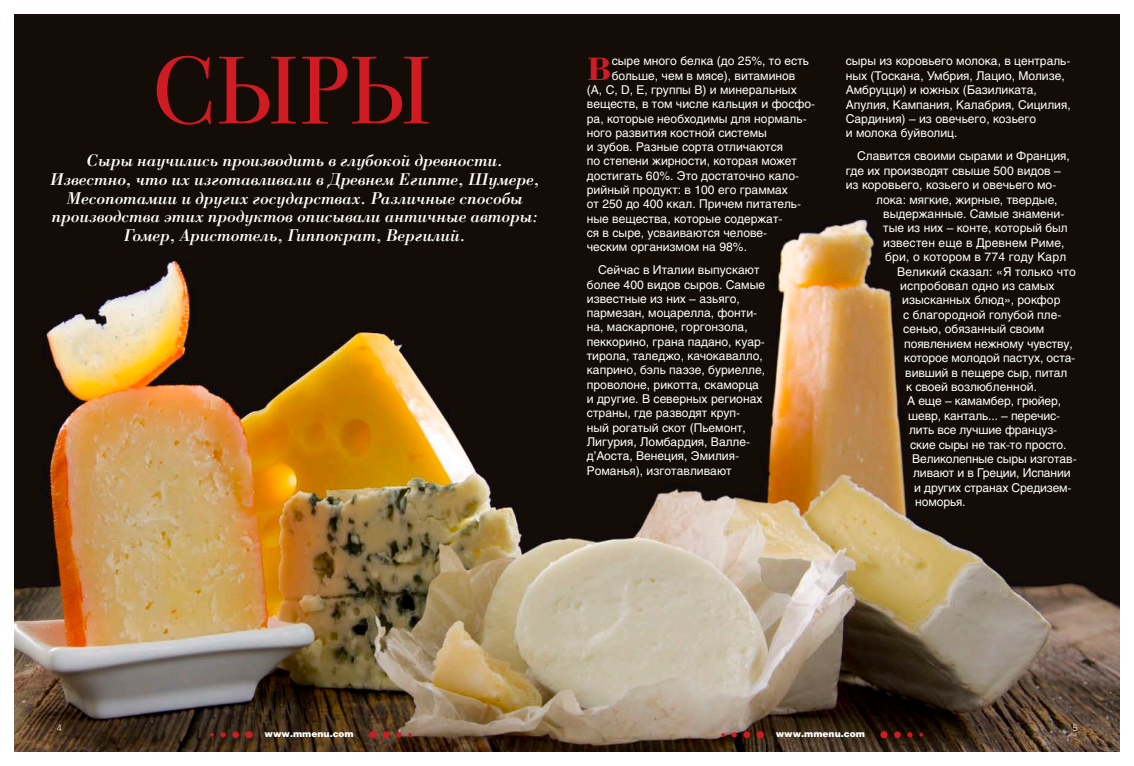
<style>
.page{position:relative;width:1134px;height:766px;background:#fff}
.page>*{position:absolute;margin:0;border:0;box-sizing:border-box;transform-origin:0 0}
.t1{font:96px "Bodoni Sev C";color:#d01b22}
.t2{font:700 33.4px "Borjomi C";color:#d01b22;scale:1.05 1}
.t3{font:italic 17.6px/18.8px "Borjomi C";letter-spacing:-.01em;color:#fff;text-align:center}
.t4{font:12px/14.3px "Helios";color:#fff}
.t5{font:900 9px "Helios";color:#fff}
.t6{font:300 9px "Helios";color:#fff}
</style>
<div class="page">
<img style="left:14px;top:19px;width:1106px;height:732px">
<div style="left:246px;top:731px;width:7px;height:7px;background:#d01b22;border-radius:50%"></div>
<div style="left:232px;top:731px;width:7px;height:6px;background:#d01b22;border-radius:50%"></div>
<svg style="left:221px;top:732px;width:5px;height:5px"></svg>
<svg style="left:210px;top:732px;width:4px;height:4px"></svg>
<div style="left:369px;top:731px;width:7px;height:7px;background:#d01b22;border-radius:50%"></div>
<div style="left:383px;top:731px;width:7px;height:6px;background:#d01b22;border-radius:50%"></div>
<svg style="left:396px;top:732px;width:5px;height:5px"></svg>
<svg style="left:408px;top:732px;width:4px;height:4px"></svg>
<div style="left:757px;top:731px;width:7px;height:7px;background:#d01b22;border-radius:50%"></div>
<div style="left:743px;top:731px;width:7px;height:6px;background:#d01b22;border-radius:50%"></div>
<svg style="left:732px;top:732px;width:5px;height:5px"></svg>
<svg style="left:721px;top:732px;width:4px;height:4px"></svg>
<div style="left:880px;top:731px;width:7px;height:7px;background:#d01b22;border-radius:50%"></div>
<div style="left:894px;top:731px;width:7px;height:6px;background:#d01b22;border-radius:50%"></div>
<svg style="left:907px;top:732px;width:5px;height:5px"></svg>
<svg style="left:919px;top:732px;width:4px;height:4px"></svg>
<h1 class="t1" style="left:152px;top:35px;width:281px">сыры</h1>
<h2 class="t2" style="left:587px;top:49px;width:22px">В</h2>
<p class="t4" style="left:612px;top:54px;width:199px">сыре много белка (до 25%, то есть</p>
<p class="t4" style="left:612px;top:68px;width:185px">больше, чем в мясе), витаминов</p>
<p class="t4" style="left:587px;top:82px;width:211px">(А, С, D, Е, группы В) и минеральных</p>
<p class="t4" style="left:587px;top:97px;width:230px">веществ, в том числе кальция и фосфо-</p>
<p class="t4" style="left:587px;top:111px;width:221px">ра, которые необходимы для нормаль-</p>
<p class="t4" style="left:587px;top:125px;width:182px">ного развития костной системы</p>
<p class="t4" style="left:587px;top:140px;width:198px">и зубов. Разные сорта отличаются</p>
<p class="t4" style="left:587px;top:154px;width:212px">по степени жирности, которая может</p>
<p class="t4" style="left:587px;top:168px;width:214px">достигать 60%. Это достаточно кало-</p>
<p class="t4" style="left:587px;top:182px;width:203px">рийный продукт: в 100 его граммах</p>
<p class="t4" style="left:587px;top:197px;width:216px">от 250 до 400 ккал. Причем питатель-</p>
<p class="t4" style="left:587px;top:211px;width:197px">ные вещества, которые содержат-</p>
<p class="t4" style="left:587px;top:225px;width:182px">ся в сыре, усваиваются челове-</p>
<p class="t4" style="left:587px;top:240px;width:162px">ческим организмом на 98%.</p>
<p class="t4" style="left:587px;top:262px;width:180px;text-indent:11px">Сейчас в Италии выпускают более 400 видов сыров. Самые известные из них – азьяго, пармезан, моцарелла, фонти&shy;на, маскарпоне, горгонзола, пеккорино, грана падано, куар&shy;тирола, таледжо, качокавалло, каприно, бэль паэзе, буриелле, проволоне, рикотта, скаморца и другие. В северных регионах страны, где разводят круп&shy;ный рогатый скот (Пьемонт,<br>Лигурия, Ломбардия, Валле&shy;д’Аоста, Венеция, Эмилия-<br>Романья), изготавливают</p>
<p class="t3" style="left:50px;top:150px;width:491px">Сыры научились производить в глубокой древности.<br>Известно, что их изготавливали в Древнем Египте, Шумере, Месопотамии и других государствах. Различные способы производства этих продуктов описывали античные авторы:<br>Гомер, Аристотель, Гиппократ, Вергилий.</p>
<p class="t4" style="left:846px;top:54px;width:226px">сыры из коровьего молока, в централь&shy;ных (Тоскана, Умбрия, Лацио, Молизе, Амбруцци) и южных (Базиликата, Апулия, Кампания, Калабрия, Сицилия, Сардиния) – из овечьего, козьего<br>и молока буйволиц.</p>
<p class="t4" style="left:846px;top:149px;width:226px;text-indent:11px">Славится своими сырами и Франция, где их производят свыше 500 видов – из коровьего, козьего и овечьего мо-</p>
<p class="t4" style="left:876px;top:192px;width:183px">лока: мягкие, жирные, твердые,</p>
<p class="t4" style="left:883px;top:206px;width:183px">выдержанные. Самые знамени-</p>
<p class="t4" style="left:883px;top:221px;width:186px">тые из них – конте, который был</p>
<p class="t4" style="left:883px;top:235px;width:183px">известен еще в Древнем Риме,</p>
<p class="t4" style="left:885px;top:250px;width:182px">бри, о котором в 774 году Карл</p>
<p class="t4" style="left:897px;top:264px;width:180px">Великий сказал: «Я только что</p>
<p class="t4" style="left:900px;top:278px;width:156px">испробовал одно из самых</p>
<p class="t4" style="left:902px;top:293px;width:160px">изысканных блюд», рокфор</p>
<p class="t4" style="left:903px;top:307px;width:160px">с благородной голубой пле-</p>
<p class="t4" style="left:903px;top:322px;width:143px">сенью, обязанный своим</p>
<p class="t4" style="left:904px;top:336px;width:170px">появлением нежному чувству,</p>
<p class="t4" style="left:904px;top:350px;width:173px">которое молодой пастух, оста-</p>
<p class="t4" style="left:905px;top:365px;width:163px">вивший в пещере сыр, питал</p>
<p class="t4" style="left:906px;top:379px;width:132px">к своей возлюбленной.</p>
<p class="t4" style="left:907px;top:394px;width:155px">А еще – камамбер, грюйер,</p>
<p class="t4" style="left:908px;top:408px;width:154px">шевр, канталь... – перечис-</p>
<p class="t4" style="left:909px;top:422px;width:150px">лить все лучшие француз-</p>
<p class="t4" style="left:910px;top:437px;width:158px">ские сыры не так-то просто.</p>
<p class="t4" style="left:912px;top:451px;width:166px">Великолепные сыры изготав-</p>
<p class="t4" style="left:913px;top:466px;width:159px">ливают и в Греции, Испании</p>
<p class="t4" style="left:914px;top:480px;width:159px">и других странах Средизем-</p>
<p class="t4" style="left:915px;top:494px;width:52px">номорья.</p>
<p class="t6" style="left:57px;top:722px;width:7px">4</p>
<p class="t6" style="left:1073px;top:722px;width:7px">5</p>
<p class="t5" style="left:265px;top:727px;width:91px">www.mmenu.com</p>
<p class="t5" style="left:776px;top:727px;width:91px">www.mmenu.com</p>
</div>
